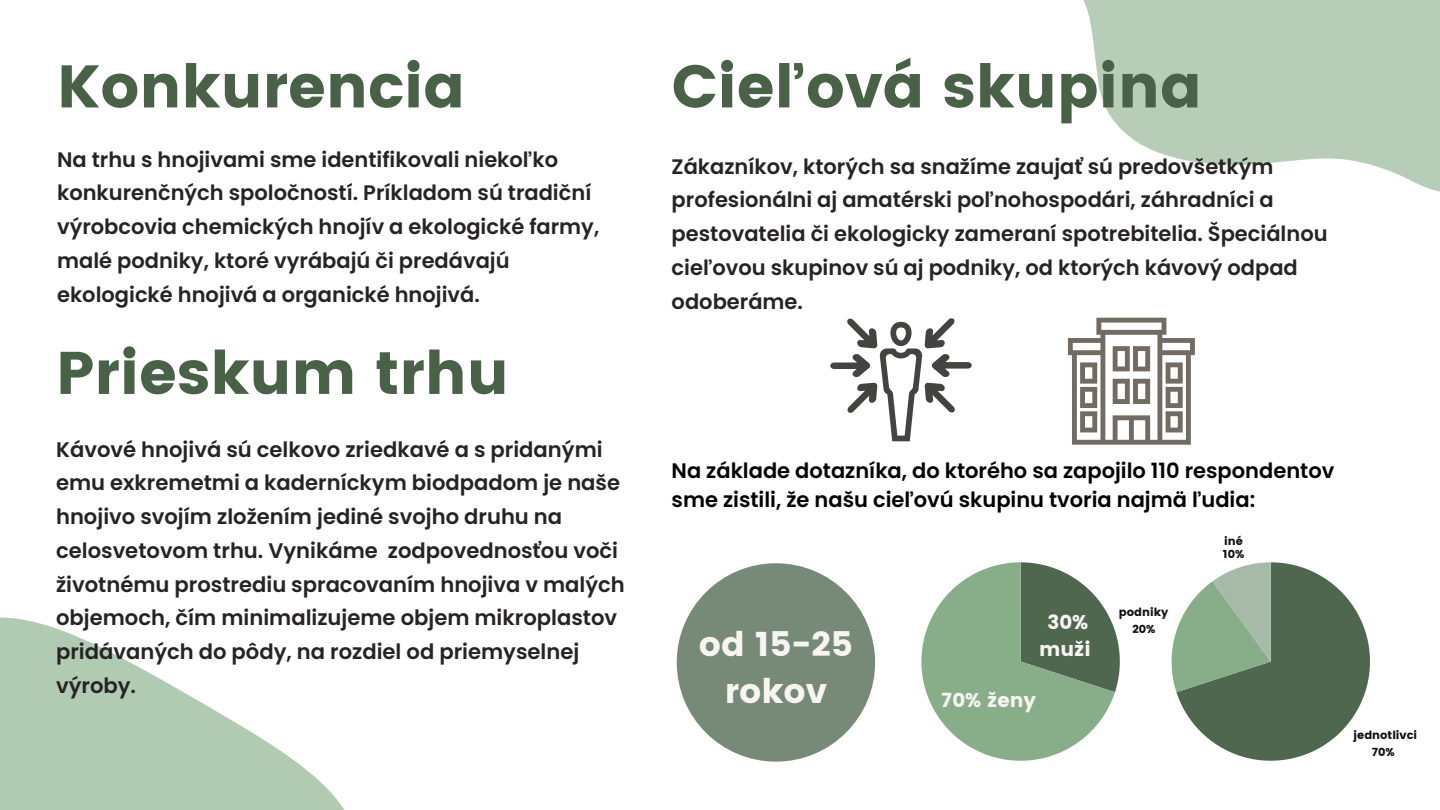
<style>
.page{position:relative;width:1440px;height:810px;background:#fff}
.page>*{position:absolute;margin:0;border:0;box-sizing:border-box;transform-origin:0 0}
.t1{font:60px "Poppins";color:#486147}
.t2{font:34px/47.5px "Poppins";color:#f7f5f2;text-align:center}
.t3{font:600 21.1px/33.8px "Poppins";color:#272324}
.t4{font:600 21px/33.8px "Poppins";color:#272324}
.t5{font:600 21px/29.2px "Poppins";color:#000}
.t6{font:19.7px/27.5px "Poppins";color:#f7f5f2;text-align:center}
.t7{font:11.3px/16.5px "Poppins";color:#100f0d;text-align:center}
</style>
<div class="page">
<svg style="left:0;top:617px;width:345px;height:193px;fill:#b1cab2"></svg>
<svg style="left:1067px;top:0;width:373px;height:347px"></svg>
<svg style="left:921px;top:562px;width:199px;height:199px"></svg>
<div style="left:677px;top:563px;width:198px;height:199px;background:#778a77;border-radius:50%"></div>
<svg style="left:830px;top:318px;width:142px;height:123px"></svg>
<svg style="left:1068px;top:318px;width:127px;height:126px"></svg>
<svg style="left:1172px;top:562px;width:198px;height:199px"></svg>
<h1 class="t1" style="left:57px;top:52px;width:409px">Konkurencia</h1>
<p class="t4" style="left:57px;top:142px;width:544px">Na trhu s hnojivami sme identifikovali niekoľko konkurenčných spoločností. Príkladom sú tradiční výrobcovia chemických hnojív a ekologické farmy, malé podniky, ktoré vyrábajú či predávajú ekologické hnojivá a organické hnojivá.</p>
<p class="t1" style="left:56px;top:338px;width:454px">Prieskum trhu</p>
<p class="t3" style="left:56px;top:432px;width:570px">Kávové hnojivá sú celkovo zriedkavé a s pridanými emu exkremetmi a kaderníckym biodpadom je naše hnojivo svojím zložením jediné svojho druhu na celosvetovom trhu. Vynikáme zodpovednosťou voči životnému prostrediu spracovaním hnojiva v malých objemoch, čím minimalizujeme objem mikroplastov pridávaných do pôdy, na rozdiel od priemyselnej výroby.</p>
<h1 class="t1" style="left:672px;top:52px;width:532px">Cieľová skupina</h1>
<p class="t4" style="left:672px;top:149px;width:658px">Zákazníkov, ktorých sa snažíme zaujať sú predovšetkým profesionálni aj amatérski poľnohospodári, záhradníci a pestovatelia či ekologicky zameraní spotrebitelia. Špeciálnou cieľovou skupinov sú aj podniky, od ktorých kávový odpad odoberáme.</p>
<h1 class="t5" style="left:672px;top:456px;width:664px">Na základe dotazníka, do ktorého sa zapojilo 110 respondentov sme zistili, že našu cieľovú skupinu tvoria najmä ľudia:</h1>
<p class="t7" style="left:1223px;top:534px;width:23px;line-height:13.6px;text-align:left">iné<br>10%</p>
<p class="t2" style="left:699px;top:620px;width:155px">od 15-25 rokov</p>
<p class="t6" style="left:1039px;top:608px;width:53px">30% muži</p>
<p class="t6" style="left:941px;top:686px;width:96px">70% ženy</p>
<p class="t7" style="left:1119px;top:604px;width:51px">podniky<br>20%</p>
<p class="t7" style="left:1354px;top:727px;width:65px">jednotlivci<br>70%</p>
</div>
